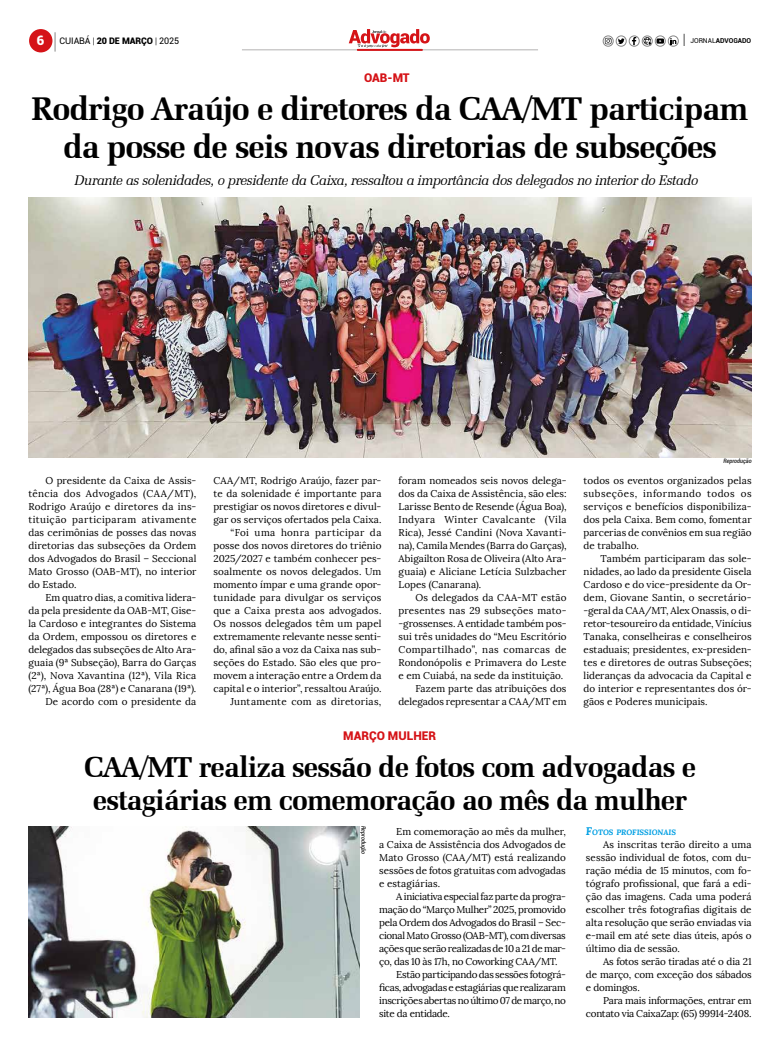
<style>
.page{position:relative;width:780px;height:1049px;background:#fff}
.page>*{position:absolute;margin:0;border:0;box-sizing:border-box;transform-origin:0 0}
.t1{font:700 32.9px/37.4px "Zapf Elliptical 711 BT";letter-spacing:-.03em;color:#000;text-align:center}
.t2{font:700 28.9px/32.9px "Zapf Elliptical 711 BT";letter-spacing:-.03em;color:#000;text-align:center}
.t3{font:italic 14px "Zapf Elliptical 711 BT";letter-spacing:-.03em;color:#000}
.t4{font:900 12px "Roboto";color:#d51317}
.t5{font:9.9px/13px "Lora";color:#000;text-align:justify}
.t6{font:9.9px "Lora";letter-spacing:-.03em;color:#000}
.t7{font:9.9px/13px "Lora";letter-spacing:-.02em;color:#000;text-align:right}
.t8{font:9.9px "Lora";letter-spacing:-.025em;color:#000}
.t9{font:9.9px "Lora";letter-spacing:-.035em;color:#000}
.t10{font:9.9px "Lora";letter-spacing:.02em;color:#000}
.t11{font:9.9px "Lora";letter-spacing:.04em;color:#000}
.t12{font:9px "Roboto";letter-spacing:-.01em;color:#000}
.t13{font:italic 700 7.7px "Lora";color:#009fe3}
.t14{font:700 6.7px "Roboto";color:#000}
.t15{font:italic condensed 6px "Roboto";color:#000}
.s1{font-weight:900;font-size:13px;color:#fff}
.s2{font-weight:300}
.s3{font-weight:900}
.s4{font-weight:400;font-size:14.2px}
.s5{font-weight:400}
.s6{font-size:11px}
</style>
<div class="page">
<hr style="left:242px;top:50px;width:296px;height:1px;background:#b3b2b2">
<div style="left:29px;top:29px;width:23px;height:23px;background:#d51317;border-radius:50%"></div>
<svg style="left:55px;top:32px;width:1px;height:20px"></svg>
<div style="left:357px;top:49px;width:66px;height:2px;border:1px solid #d51317"></div>
<svg style="left:632px;top:38px;width:4px;height:7px"></svg>
<div style="left:628px;top:36px;width:11px;height:11px;border:1px solid #878787;border-radius:5px"></div>
<div style="left:641px;top:36px;width:11px;height:11px;border:1px solid #878787;border-radius:5px"></div>
<div style="left:615px;top:36px;width:11px;height:11px;border:1px solid #878787;border-radius:5px"></div>
<svg style="left:618px;top:38px;width:6px;height:6px"></svg>
<div style="left:602px;top:36px;width:11px;height:11px;border:1px solid #878787;border-radius:5px"></div>
<svg style="left:605px;top:38px;width:6px;height:6px"></svg>
<div style="left:654px;top:36px;width:11px;height:11px;border:1px solid #878787;border-radius:5px"></div>
<svg style="left:643px;top:37px;width:21px;height:9px"></svg>
<div style="left:668px;top:36px;width:10px;height:11px;border:1px solid #878787;border-radius:5px"></div>
<svg style="left:670px;top:38px;width:6px;height:6px"></svg>
<svg style="left:349px;top:29px;width:81px;height:19px"></svg>
<img style="left:28px;top:197px;width:723px;height:261px">
<img style="left:28px;top:826px;width:331px;height:191px">
<p class="t12" style="left:37px;top:34px;width:144px"><span class="s1">6</span> CUIABÁ <span class="s2">|</span> <span class="s3">20 DE MARÇO</span> <span class="s2">|</span> 2025</p>
<p class="t14" style="left:683px;top:36px;width:69px"><span class="s4">|</span> <span class="s5">JORNAL</span>ADVOGADO</p>
<p class="t4" style="left:364px;top:70px;width:47px">OAB-MT</p>
<h1 class="t1" style="left:32px;top:90px;width:718px">Rodrigo Araújo e diretores da CAA/MT participam da posse de seis novas diretorias de subseções</h1>
<h3 class="t3" style="left:75px;top:171px;width:625px">Durante as solenidades, o presidente da Caixa, ressaltou a importância dos delegados no interior do Estado</h3>
<p class="t5" style="left:28px;top:474px;width:169px;text-indent:17px">O presidente da Caixa de Assis&shy;tência dos Advogados (CAA/MT), Rodrigo Araújo e diretores da ins&shy;tituição participaram ativamente das cerimônias de posses das novas diretorias das subseções da Ordem dos Advogados do Brasil – Seccional Mato Grosso (OAB-MT), no interior do Estado.</p>
<p class="t5" style="left:28px;top:591px;width:169px;text-align:right">Em quatro dias, a comitiva lidera-<br>da pela presidente da OAB-MT, Gise&shy;la Cardoso e integrantes do Sistema da Ordem, empossou os diretores e delegados das subseções de Alto Ara&shy;guaia (9ª Subseção), Barra do Garças (2ª), Nova Xavantina (12ª), Vila Rica (27ª), Água Boa (28ª) e Canarana (19ª).<br>De acordo com o presidente da</p>
<p class="t5" style="left:213px;top:474px;width:169px;text-align:right">CAA/MT, Rodrigo Araújo, fazer par&shy;te da solenidade é importante para prestigiar os novos diretores e divul&shy;gar os serviços ofertados pela Caixa. “Foi uma honra participar da posse dos novos diretores do triênio 2025/2027 e também conhecer pes&shy;soalmente os novos delegados. Um momento ímpar e uma grande opor&shy;tunidade para divulgar os serviços que a Caixa presta aos advogados.<br>Os nossos delegados têm um papel extremamente relevante nesse senti&shy;do, afinal são a voz da Caixa nas sub&shy;seções do Estado. São eles que pro&shy;movem a interação entre a Ordem da capital e o interior”, ressaltou Araújo.<br>Juntamente com as diretorias,</p>
<p class="t5" style="left:398px;top:474px;width:169px">foram nomeados seis novos delega&shy;dos da Caixa de Assistência, são eles:<br>Larisse Bento de Resende (Água Boa), Indyara Winter Cavalcante (Vila Rica), Jessé Candini (Nova Xavanti&shy;na), Camila Mendes (Barra do Garças), Abigailton Rosa de Oliveira (Alto Ara&shy;guaia) e Aliciane Letícia Sulzbacher Lopes (Canarana).</p>
<p class="t5" style="left:415px;top:591px;width:152px">Os delegados da CAA-MT estão</p>
<p class="t10" style="left:398px;top:604px;width:169px">presentes nas 29 subseções mato-</p>
<p class="t5" style="left:398px;top:617px;width:169px">-grossenses. A entidade também pos-</p>
<p class="t5" style="left:398px;top:630px;width:169px">sui três unidades do “Meu Escritório</p>
<p class="t11" style="left:398px;top:643px;width:169px">Compartilhado”, nas comarcas de</p>
<p class="t5" style="left:398px;top:656px;width:169px">Rondonópolis e Primavera do Leste</p>
<p class="t5" style="left:398px;top:669px;width:166px">e em Cuiabá, na sede da instituição.</p>
<p class="t5" style="left:415px;top:682px;width:152px">Fazem parte das atribuições dos</p>
<p class="t5" style="left:398px;top:695px;width:169px">delegados representar a CAA/MT em</p>
<p class="t4" style="left:343px;top:727px;width:95px">MARÇO MULHER</p>
<p class="t15" style="left:723px;top:457px;width:30px">Reprodução</p>
<p class="t5" style="left:583px;top:474px;width:169px">todos os eventos organizados pelas subseções, informando todos os serviços e benefícios disponibiliza&shy;dos pela Caixa. Bem como, fomentar parcerias de convênios em sua região de trabalho.</p>
<p class="t5" style="left:583px;top:552px;width:169px;text-indent:17px">Também participaram das sole&shy;nidades, ao lado da presidente Gisela Cardoso e do vice-presidente da Or&shy;dem, Giovane Santin, o secretário--geral da CAA/MT, Alex Onassis, o di&shy;retor-tesoureiro da entidade, Vinícius Tanaka, conselheiras e conselheiros estaduais; presidentes, ex-presiden&shy;tes e diretores de outras Subseções; lideranças da advocacia da Capital e do interior e representantes dos ór&shy;gãos e Poderes municipais.</p>
<h2 class="t2" style="left:84px;top:750px;width:613px">CAA/MT realiza sessão de fotos com advogadas e estagiárias em comemoração ao mês da mulher</h2>
<p class="t15" style="left:367px;top:826px;width:30px;rotate:90deg">Reprodução</p>
<p class="t5" style="left:379px;top:825px;width:188px;text-indent:17px">Em comemoração ao mês da mulher, a Caixa de Assistência dos Advogados de Mato Grosso (CAA/MT) está realizando sessões de fotos gratuitas com advogadas e estagiárias.</p>
<p class="t8" style="left:396px;top:890px;width:171px">A iniciativa especial faz parte da progra-</p>
<p class="t9" style="left:379px;top:903px;width:188px">mação do “Março Mulher” 2025, promovido</p>
<p class="t6" style="left:379px;top:916px;width:188px">pela Ordem dos Advogados do Brasil – Sec-</p>
<p class="t6" style="left:379px;top:929px;width:188px">cional Mato Grosso (OAB-MT), com diversas</p>
<p class="t6" style="left:379px;top:942px;width:188px">ações que serão realizadas de 10 a 21 de mar-</p>
<p class="t7" style="left:379px;top:955px;width:180px">ço, das 10 às 17h, no Coworking CAA/MT.</p>
<p class="t8" style="left:396px;top:969px;width:171px">Estão participando das sessões fotográ-</p>
<p class="t6" style="left:379px;top:982px;width:188px">ficas, advogadas e estagiárias que realizaram</p>
<p class="t9" style="left:379px;top:995px;width:188px">inscrições abertas no último 07 de março, no</p>
<p class="t6" style="left:379px;top:1008px;width:72px">site da entidade.</p>
<p class="t13" style="left:586px;top:827px;width:92px"><span class="s6">F</span>OTOS PROFISSIONAIS</p>
<p class="t5" style="left:586px;top:838px;width:167px;text-indent:17px">As inscritas terão direito a uma sessão individual de fotos, com du&shy;ração média de 15 minutos, com fo&shy;tógrafo profissional, que fará a edi&shy;ção das imagens. Cada uma poderá escolher três fotografias digitais de alta resolução que serão enviadas via e-mail em até sete dias úteis, após o último dia de sessão.</p>
<p class="t5" style="left:586px;top:955px;width:167px;text-indent:17px">As fotos serão tiradas até o dia 21 de março, com exceção dos sábados e domingos.</p>
<p class="t7" style="left:586px;top:994px;width:167px">Para mais informações, entrar em contato via CaixaZap: (65) 99914-2408.</p>
</div>
